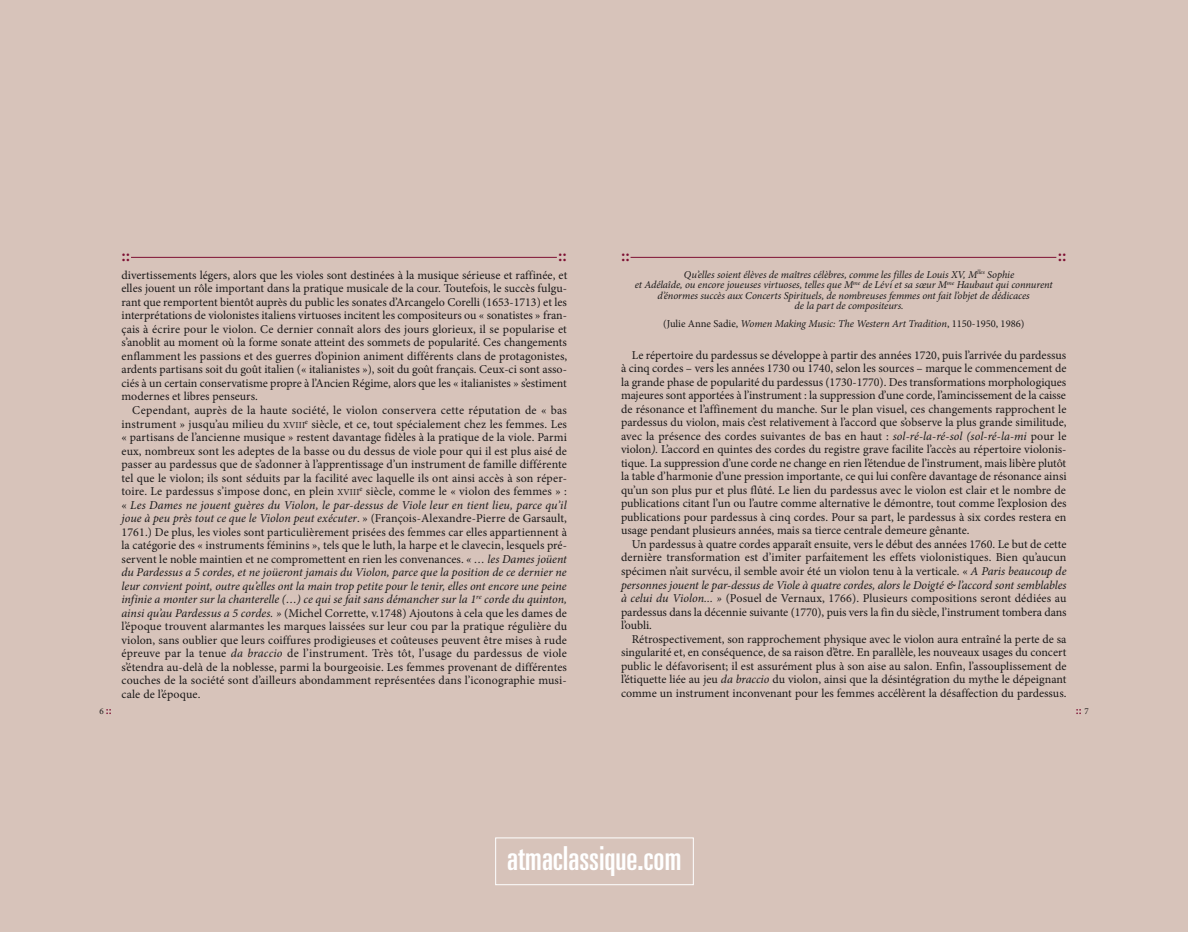
<style>
.page{position:relative;width:1188px;height:932px;background:#fff}
.page>*{position:absolute;margin:0;border:0;box-sizing:border-box;transform-origin:0 0}
.t1{font:ultra-condensed 33px "Univers";color:#fff}
.t2{font:600 18px "Minion Pro";color:#7d0f32}
.t3{font:12px/13.5px "Minion Pro";color:#1a1818;text-align:justify}
.t4{font:600 12px "Minion Pro";color:#7d0f32}
.t5{font:italic 10.5px "Minion Pro";letter-spacing:-.01em;color:#1a1818}
.s1{font-size:9px}
.s2{font-style:italic}
.s3{font-style:normal}
.s4{font-weight:400;font-size:9px;color:#1a1818}
</style>
<div class="page">
<div style="left:0;top:0;width:1188px;height:931px;background:#d7c3ba"></div>
<div style="left:495px;top:837px;width:199px;height:48px;border:1px solid #fff"></div>
<hr style="left:631px;top:257px;width:425px;height:1px;background:#7d0f32">
<hr style="left:131px;top:257px;width:426px;height:1px;background:#7d0f32">
<h2 class="t2" style="left:122px;top:248px;width:10px">::</h2>
<h2 class="t2" style="left:558px;top:248px;width:10px">::</h2>
<h2 class="t2" style="left:621px;top:248px;width:10px">::</h2>
<h2 class="t2" style="left:1058px;top:248px;width:10px">::</h2>
<p class="t3" style="left:122px;top:269px;width:447px">divertissements légers, alors que les violes sont destinées à la musique sérieuse et raffinée, et elles jouent un rôle important dans la pratique musicale de la cour. Toutefois, le succès fulgu&shy;rant que remportent bientôt auprès du public les sonates d’arcangelo Corelli (1653-1713) et les interprétations de violonistes italiens virtuoses incitent les compositeurs ou « sonatistes » fran&shy;çais à écrire pour le violon. Ce dernier connaît alors des jours glorieux, il se popularise et s’anoblit au moment où la forme sonate atteint des sommets de popularité. Ces changements enflamment les passions et des guerres d’opinion animent différents clans de protagonistes, ardents partisans soit du goût italien (« italianistes »), soit du goût français. Ceux-ci sont asso&shy;ciés à un certain conservatisme propre à l’ancien régime, alors que les « italianistes » s’estiment modernes et libres penseurs.</p>
<p class="t3" style="left:121px;top:404px;width:447px;text-indent:11px">Cependant, auprès de la haute société, le violon conservera cette réputation de « bas instrument » jusqu’au milieu du <span class="s1">Xviii</span><sup>e</sup> siècle, et ce, tout spécialement chez les femmes. les « partisans de l’ancienne musique » restent davantage fidèles à la pratique de la viole. parmi eux, nombreux sont les adeptes de la basse ou du dessus de viole pour qui il est plus aisé de passer au pardessus que de s’adonner à l’apprentissage d’un instrument de famille différente tel que le violon; ils sont séduits par la facilité avec laquelle ils ont ainsi accès à son réper&shy;toire. le pardessus s’impose donc, en plein <span class="s1">Xviii</span><sup>e</sup> siècle, comme le « violon des femmes » : « <span class="s2">Les Dames ne jouent guères du Violon, le par-dessus de Viole leur en tient lieu, parce qu’il joue à peu près tout ce que le Violon peut exécuter</span>. » (François-alexandre-pierre de Garsault, 1761.) De plus, les violes sont particulièrement prisées des femmes car elles appartiennent à la catégorie des « instruments féminins », tels que le luth, la harpe et le clavecin, lesquels pré&shy;servent le noble maintien et ne compromettent en rien les convenances. <span class="s2">« … les Dames joüent du Pardessus a 5 cordes, et ne joüeront jamais du Violon, parce que la position de ce dernier ne leur convient point, outre qu’elles ont la main trop petite pour le tenir, elles ont encore une peine infinie a monter sur la chanterelle (…) ce qui se fait sans démancher sur la 1</span><sup>re</sup> <span class="s2">corde du quinton, ainsi qu’au Pardessus a 5 cordes. »</span> (Michel Corrette, v.1748) ajoutons à cela que les dames de l’époque trouvent alarmantes les marques laissées sur leur cou par la pratique régulière du violon, sans oublier que leurs coiffures prodigieuses et coûteuses peuvent être mises à rude épreuve par la tenue <span class="s2">da braccio</span> de l’instrument. Très tôt, l’usage du pardessus de viole s’étendra au-delà de la noblesse, parmi la bourgeoisie. les femmes provenant de différentes couches de la société sont d’ailleurs abondamment représentées dans l’iconographie musi&shy;cale de l’époque.</p>
<p class="t5" style="left:684px;top:270px;width:332px">Qu’elles soient élèves de maîtres célèbres, comme les filles de Louis XV, M<sup>lles</sup> Sophie</p>
<p class="t5" style="left:635px;top:281px;width:420px">et Adélaîde, ou encore joueuses virtuoses, telles que M<sup>me</sup> de Lévi et sa sœur M<sup>me</sup> Haubaut qui connurent</p>
<p class="t5" style="left:658px;top:291px;width:374px">d’énormes succès aux Concerts Spirituels, de nombreuses femmes ont fait l’objet de dédicaces</p>
<p class="t5" style="left:795px;top:302px;width:111px">de la part de compositeurs.</p>
<p class="t5" style="left:663px;top:320px;width:363px"><span class="s3">(Julie anne sadie,</span> Women Making Music: The Western Art Tradition<span class="s3">, 1150-1950, 1986)</span></p>
<p class="t3" style="left:621px;top:349px;width:447px;text-indent:11px">le répertoire du pardessus se développe à partir des années 1720, puis l’arrivée du pardessus à cinq cordes – vers les années 1730 ou 1740, selon les sources – marque le commencement de la grande phase de popularité du pardessus (1730-1770). Des transformations morphologiques majeures sont apportées à l’instrument : la suppression d’une corde, l’amincissement de la caisse de résonance et l’affinement du manche. sur le plan visuel, ces changements rapprochent le pardessus du violon, mais c’est relativement à l’accord que s’observe la plus grande similitude, avec la présence des cordes suivantes de bas en haut : <span class="s2">sol-ré-la-ré-sol (sol-ré-la-mi</span> pour le violon<span class="s2">).</span> l’accord en quintes des cordes du registre grave facilite l’accès au répertoire violonis&shy;tique. la suppression d’une corde ne change en rien l’étendue de l’instrument, mais libère plutôt la table d’harmonie d’une pression importante, ce qui lui confère davantage de résonance ainsi qu’un son plus pur et plus flûté. le lien du pardessus avec le violon est clair et le nombre de publications citant l’un ou l’autre comme alternative le démontre, tout comme l’explosion des publications pour pardessus à cinq cordes. pour sa part, le pardessus à six cordes restera en usage pendant plusieurs années, mais sa tierce centrale demeure gênante.</p>
<p class="t3" style="left:621px;top:538px;width:447px;text-indent:11px">un pardessus à quatre cordes apparaît ensuite, vers le début des années 1760. le but de cette dernière transformation est d’imiter parfaitement les effets violonistiques. Bien qu’aucun spécimen n’ait survécu, il semble avoir été un violon tenu à la verticale. « <span class="s2">A Paris beaucoup de personnes jouent le par-dessus de Viole à quatre cordes, alors le Doigté &amp; l’accord sont semblables à celui du Violon... »</span> (posuel de vernaux, 1766). plusieurs compositions seront dédiées au pardessus dans la décennie suivante (1770), puis vers la fin du siècle, l’instrument tombera dans l’oubli.</p>
<p class="t3" style="left:621px;top:633px;width:447px;text-indent:11px">rétrospectivement, son rapprochement physique avec le violon aura entraîné la perte de sa singularité et, en conséquence, de sa raison d’être. en parallèle, les nouveaux usages du concert public le défavorisent; il est assurément plus à son aise au salon. enfin, l’assouplissement de l’étiquette liée au jeu <span class="s2">da braccio</span> du violon, ainsi que la désintégration du mythe le dépeignant comme un instrument inconvenant pour les femmes accélèrent la désaffection du pardessus.</p>
<p class="t4" style="left:100px;top:706px;width:14px"><span class="s4">6</span> ::</p>
<p class="t4" style="left:1076px;top:706px;width:14px">:: <span class="s4">7</span></p>
<h1 class="t1" style="left:507px;top:846px;width:176px">atmaclassique.com</h1>
</div>
